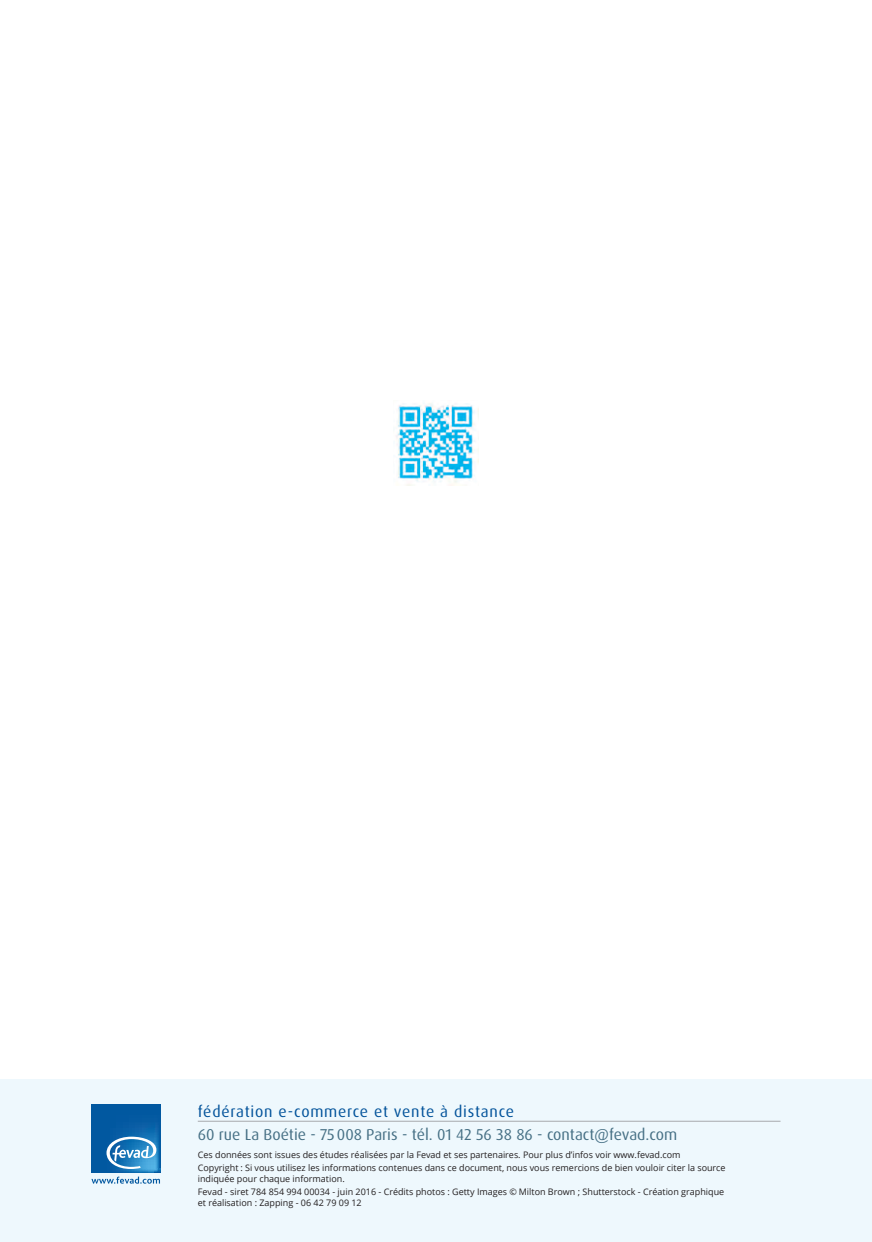
<style>
.page{position:relative;width:872px;height:1242px;background:#fff}
.page>*{position:absolute;margin:0;border:0;box-sizing:border-box;transform-origin:0 0}
.t1{font:15.75px "Dax OT";color:#456f84}
.t2{font:15.75px "Dax OT";letter-spacing:.05em;color:#01529a}
.t3{font:9px/12.9px "Open Sans";color:#231f20}
</style>
<div class="page">
<img style="left:396px;top:403px;width:82px;height:82px">
<div style="left:0;top:1079px;width:872px;height:163px;background:#eef8fd"></div>
<hr style="left:198px;top:1121px;width:582px;height:1px;background:#a8a9ad">
<svg style="left:92px;top:1104px;width:68px;height:69px;background:#055da4"></svg>
<svg style="left:91px;top:1176px;width:69px;height:7px"></svg>
<svg style="left:106px;top:1136px;width:50px;height:33px;background:#5c9fce"></svg>
<h1 class="t2" style="left:198px;top:1104px;width:318px">fédération e-commerce et vente à distance</h1>
<h1 class="t1" style="left:198px;top:1127px;width:481px">60 rue La Boétie - 75 008 Paris - tél. 01 42 56 38 86 - contact@fevad.com</h1>
<p class="t3" style="left:198px;top:1148px;width:529px">Ces données sont issues des études réalisées par la Fevad et ses partenaires. Pour plus d’infos voir www.fevad.com<br>Copyright : Si vous utilisez les informations contenues dans ce document, nous vous remercions de bien vouloir citer la source</p>
<p class="t3" style="left:198px;top:1172px;width:528px">indiquée pour chaque information.<br>Fevad - siret 784 854 994 00034 - juin 2016 - Crédits photos : Getty Images © Milton Brown ; Shutterstock - Création graphique</p>
<p class="t3" style="left:198px;top:1195px;width:165px">et réalisation : Zapping - 06 42 79 09 12</p>
</div>
